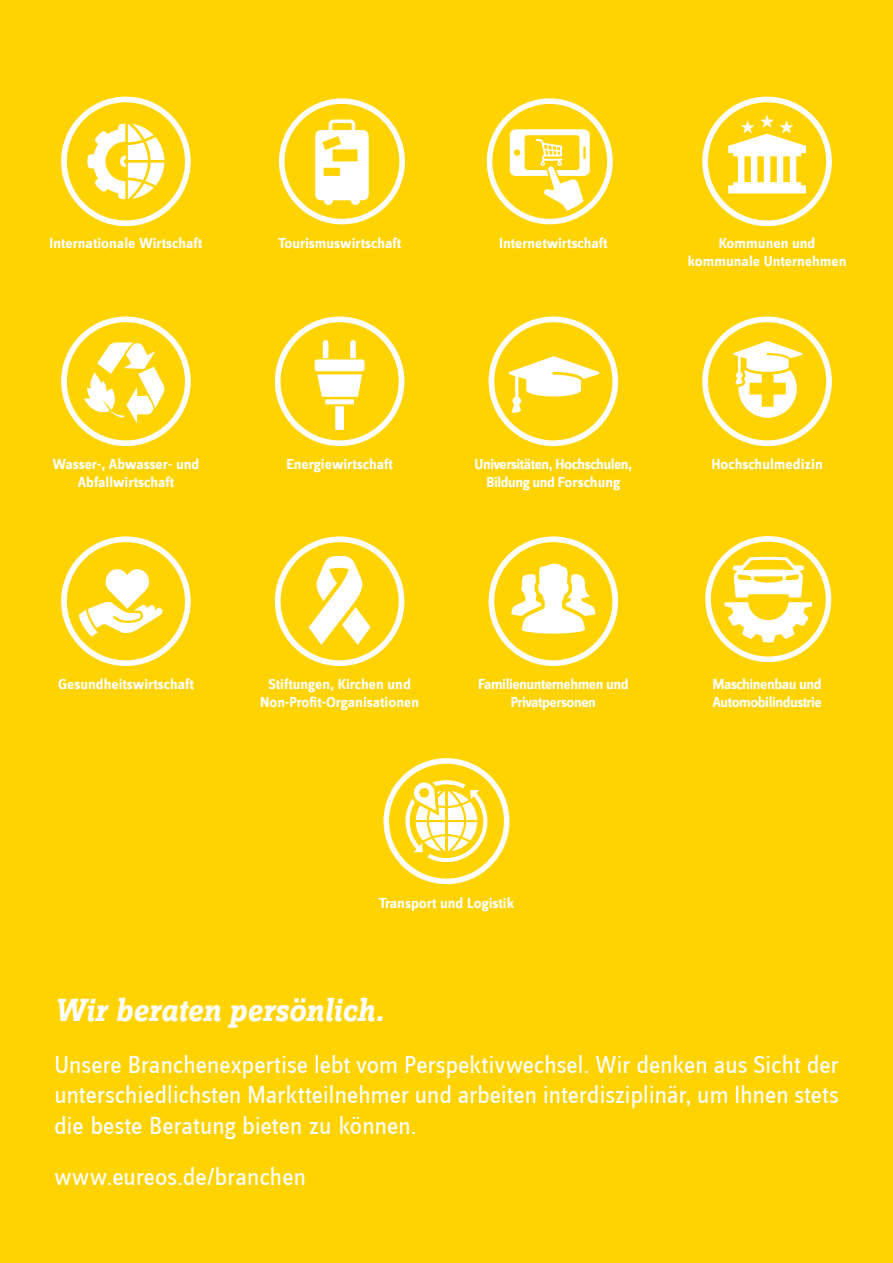
<style>
.page{position:relative;width:893px;height:1263px;background:#ffd300}
.page>*{position:absolute;margin:0;border:0;box-sizing:border-box;transform-origin:0 0}
.t1{font:33px "Zine Slab Dis Bold Italic Tf";letter-spacing:.005em;color:#fff}
.t2{font:25.5px/30.6px "Zine Sans Dis";letter-spacing:-.01em;color:#fff;text-align:justify}
.t3{font:700 15px/18px "Zine Sans Dis";color:#fff;text-align:center}
.t4{font:700 15px/18px "Zine Sans Dis";letter-spacing:-.03em;color:#fff;text-align:center}
</style>
<div class="page">
<svg style="left:275px;top:316px;width:129px;height:130px"></svg>
<svg style="left:61px;top:536px;width:130px;height:130px"></svg>
<svg style="left:489px;top:316px;width:129px;height:130px"></svg>
<svg style="left:702px;top:316px;width:130px;height:130px"></svg>
<svg style="left:61px;top:97px;width:130px;height:129px"></svg>
<svg style="left:487px;top:98px;width:126px;height:126px"></svg>
<svg style="left:702px;top:97px;width:130px;height:129px"></svg>
<svg style="left:705px;top:536px;width:126px;height:126px"></svg>
<svg style="left:275px;top:536px;width:129px;height:130px"></svg>
<svg style="left:489px;top:536px;width:129px;height:130px"></svg>
<svg style="left:279px;top:98px;width:126px;height:126px"></svg>
<svg style="left:383px;top:758px;width:126px;height:126px"></svg>
<svg style="left:61px;top:316px;width:130px;height:130px"></svg>
<p class="t3" style="left:50px;top:235px;width:154px">Internationale Wirtschaft</p>
<p class="t3" style="left:688px;top:235px;width:160px">Kommunen und kommunale Unternehmen</p>
<p class="t3" style="left:278px;top:235px;width:124px">Tourismuswirtschaft</p>
<p class="t3" style="left:499px;top:235px;width:110px">Internetwirtschaft</p>
<p class="t3" style="left:286px;top:455px;width:108px">Energiewirtschaft</p>
<p class="t3" style="left:52px;top:455px;width:148px">Wasser-, Abwasser- und<br>Abfallwirtschaft</p>
<p class="t4" style="left:474px;top:455px;width:159px">Universitäten, Hochschulen,</p>
<p class="t3" style="left:711px;top:455px;width:113px">Hochschulmedizin</p>
<p class="t4" style="left:487px;top:473px;width:135px">Bildung und Forschung</p>
<p class="t3" style="left:58px;top:676px;width:137px">Gesundheitswirtschaft</p>
<p class="t4" style="left:478px;top:676px;width:152px">Familienunternehmen und<br>Privatpersonen</p>
<p class="t3" style="left:260px;top:676px;width:161px">Stiftungen, Kirchen und<br>Non-Profit-Organisationen</p>
<p class="t4" style="left:712px;top:676px;width:111px;text-align:left">Maschinenbau und<br>Automobilindustrie</p>
<p class="t3" style="left:379px;top:894px;width:137px">Transport und Logistik</p>
<h1 class="t1" style="left:54px;top:993px;width:331px">Wir beraten persönlich.</h1>
<h2 class="t2" style="left:54px;top:1050px;width:786px">Unsere Branchenexpertise lebt vom Perspektivwechsel. Wir denken aus Sicht der unterschiedlichsten Marktteilnehmer und arbeiten interdisziplinär, um Ihnen stets die beste Beratung bieten zu können.</h2>
<h2 class="t2" style="left:54px;top:1162px;width:254px">www.eureos.de/branchen</h2>
</div>
